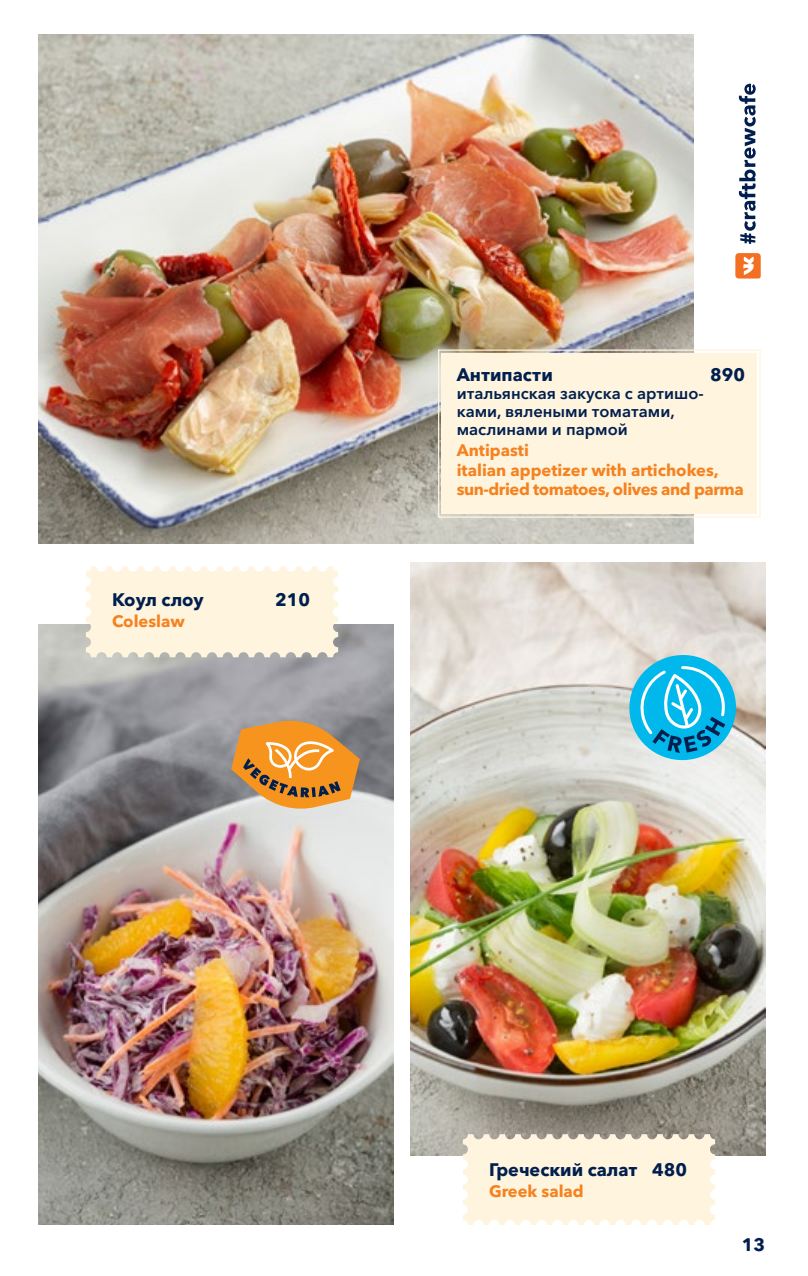
<style>
.page{position:relative;width:808px;height:1276px;background:#fff}
.page>*{position:absolute;margin:0;border:0;box-sizing:border-box;transform-origin:0 0}
.t1{font:700 18px "Avenir Next Cyr";color:#001f4e}
.t2{font:700 16.5px/19.5px "Avenir Next Cyr";color:#f58220}
.t3{font:600 16.5px/18px "Avenir Next Cyr";color:#001f4e}
</style>
<div class="page">
<img style="left:38px;top:34px;width:655px;height:509px">
<div style="left:437px;top:349px;width:324px;height:169px;background:#fff4de"></div>
<div style="left:442px;top:353px;width:315px;height:161px;border:4px solid #fff4de"></div>
<img style="left:38px;top:624px;width:355px;height:601px">
<img style="left:410px;top:562px;width:355px;height:593px">
<svg style="left:231px;top:718px;width:129px;height:94px;background:#d39a57"></svg>
<svg style="left:624px;top:649px;width:117px;height:116px;background:#63c4df"></svg>
<svg style="left:463px;top:1134px;width:252px;height:91px;background:#fbf1dc"></svg>
<svg style="left:86px;top:566px;width:252px;height:91px;background:#fcf2dd"></svg>
<svg style="left:739px;top:84px;width:17px;height:160px"></svg>
<svg style="left:735px;top:253px;width:26px;height:25px"></svg>
<p class="t1" style="left:112px;top:589px;width:93px">Коул слоу</p>
<p class="t1" style="left:275px;top:589px;width:36px">210</p>
<p class="t2" style="left:112px;top:612px;width:74px">Coleslaw</p>
<p class="t1" style="left:457px;top:364px;width:98px">Антипасти</p>
<p class="t3" style="left:457px;top:384px;width:248px">итальянская закуска с артишо&shy;ками, вялеными томатами, маслинами и пармой</p>
<p class="t1" style="left:710px;top:364px;width:36px">890</p>
<p class="t2" style="left:457px;top:441px;width:288px">Antipasti<br>italian appetizer with artichokes, sun-dried tomatoes, olives and parma</p>
<p class="t1" style="left:489px;top:1158px;width:199px">Греческий салат 480</p>
<p class="t2" style="left:489px;top:1181px;width:96px">Greek salad</p>
<p class="t1" style="left:742px;top:1233px;width:25px">13</p>
</div>
